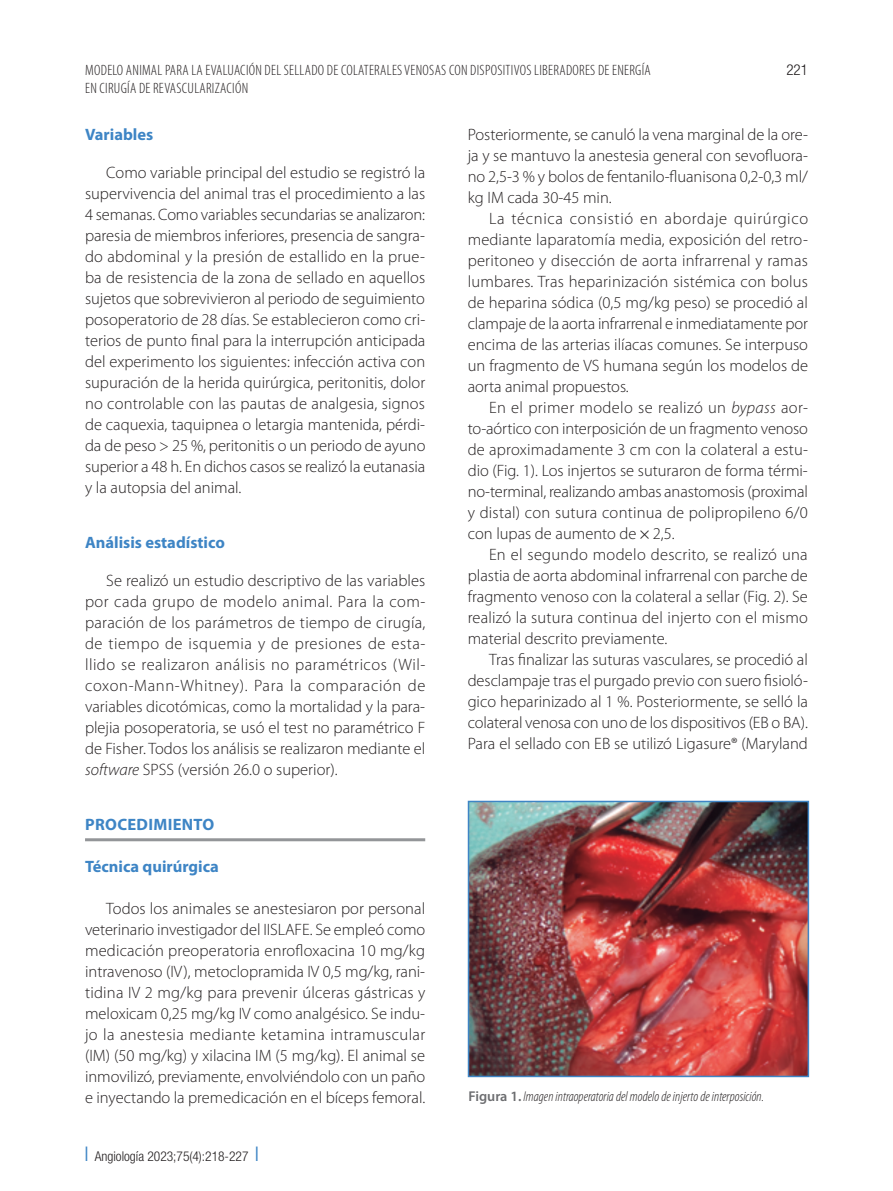
<style>
.page{position:relative;width:893px;height:1191px;background:#fff}
.page>*{position:absolute;margin:0;border:0;box-sizing:border-box;transform-origin:0 0}
.t1{font:300 16.5px/21px "Myriad Pro";color:#231f20;text-align:justify}
.t2{font:700 16.5px "Myriad Pro";color:#3e85c5}
.t3{font:700 16.5px "Myriad Pro";letter-spacing:.02em;color:#3e85c5}
.t4{font:300 condensed 15px "Myriad Pro";letter-spacing:.02em;color:#231f20}
.t5{font:300 condensed 15px "Helvetica Neue LT Std";color:#231f20}
.t6{font:italic 300 condensed 14.25px "Myriad Pro";color:#231f20}
.t7{font:300 condensed 13.5px "Helvetica Neue LT Std";color:#231f20}
.s1{font-style:italic}
.s2{color:#3e85c5}
.s3{font-weight:600;font-style:normal;font-stretch:normal;color:#6c6d70}
</style>
<div class="page">
<hr style="left:85px;top:838px;width:340px;height:3px;background:#939598">
<img style="left:471px;top:803px;width:335px;height:271px">
<div style="left:468px;top:800px;width:341px;height:277px;border:2px solid #3e85c5"></div>
<p class="t4" style="left:85px;top:62px;width:567px">MODELO ANIMAL PARA LA EVALUACIÓN DEL SELLADO DE COLATERALES VENOSAS CON DISPOSITIVOS LIBERADORES DE ENERGÍA</p>
<p class="t5" style="left:786px;top:61px;width:23px">221</p>
<p class="t4" style="left:85px;top:80px;width:165px">EN CIRUGÍA DE REVASCULARIZACIÓN</p>
<p class="t2" style="left:85px;top:125px;width:70px">Variables</p>
<p class="t1" style="left:85px;top:162px;width:342px;text-indent:21px">Como variable principal del estudio se registró la supervivencia del animal tras el procedimiento a las 4 semanas. Como variables secundarias se analizaron: paresia de miembros inferiores, presencia de sangra&shy;do abdominal y la presión de estallido en la prue&shy;ba de resistencia de la zona de sellado en aquellos sujetos que sobrevivieron al periodo de seguimiento posoperatorio de 28 días. Se establecieron como cri&shy;terios de punto final para la interrupción anticipada del experimento los siguientes: infección activa con supuración de la herida quirúrgica, peritonitis, dolor no controlable con las pautas de analgesia, signos de caquexia, taquipnea o letargia mantenida, pérdi&shy;da de peso &gt; 25 %, peritonitis o un periodo de ayuno superior a 48 h. En dichos casos se realizó la eutanasia y la autopsia del animal.</p>
<p class="t2" style="left:85px;top:533px;width:141px">Análisis estadístico</p>
<p class="t1" style="left:85px;top:570px;width:342px;text-indent:21px">Se realizó un estudio descriptivo de las variables por cada grupo de modelo animal. Para la com&shy;paración de los parámetros de tiempo de cirugía, de tiempo de isquemia y de presiones de esta&shy;llido se realizaron análisis no paramétricos (Wil&shy;coxon-Mann-Whitney). Para la comparación de variables dicotómicas, como la mortalidad y la para&shy;plejia posoperatoria, se usó el test no paramétrico F de Fisher. Todos los análisis se realizaron mediante el <span class="s1">software</span> SPSS (versión 26.0 o superior).</p>
<p class="t3" style="left:85px;top:815px;width:131px">PROCEDIMIENTO</p>
<p class="t2" style="left:85px;top:857px;width:135px">Técnica quirúrgica</p>
<p class="t1" style="left:85px;top:898px;width:342px;text-indent:21px">Todos los animales se anestesiaron por personal veterinario investigador del IISLAFE. Se empleó como medicación preoperatoria enrofloxacina 10 mg/kg intravenoso (IV), metoclopramida IV 0,5 mg/kg, rani&shy;tidina IV 2 mg/kg para prevenir úlceras gástricas y meloxicam 0,25 mg/kg IV como analgésico. Se indu&shy;jo la anestesia mediante ketamina intramuscular (IM) (50 mg/kg) y xilacina IM (5 mg/kg). El animal se inmovilizó, previamente, envolviéndolo con un paño e inyectando la premedicación en el bíceps femoral.</p>
<p class="t7" style="left:85px;top:1148px;width:175px"><span class="s2">❘</span> Angiología 2023;75(4):218-227 <span class="s2">❘</span></p>
<p class="t1" style="left:468px;top:124px;width:342px">Posteriormente, se canuló la vena marginal de la ore&shy;ja y se mantuvo la anestesia general con sevofluora&shy;no 2,5-3 % y bolos de fentanilo-fluanisona 0,2-0,3 ml/ kg IM cada 30-45 min.</p>
<p class="t1" style="left:468px;top:208px;width:342px;text-indent:21px">La técnica consistió en abordaje quirúrgico mediante laparatomía media, exposición del retro&shy;peritoneo y disección de aorta infrarrenal y ramas lumbares. Tras heparinización sistémica con bolus de heparina sódica (0,5 mg/kg peso) se procedió al clampaje de la aorta infrarrenal e inmediatamente por encima de las arterias ilíacas comunes. Se interpuso un fragmento de VS humana según los modelos de aorta animal propuestos.</p>
<p class="t1" style="left:468px;top:397px;width:342px;text-indent:21px">En el primer modelo se realizó un <span class="s1">bypass</span> aor&shy;to-aórtico con interposición de un fragmento venoso de aproximadamente 3 cm con la colateral a estu&shy;dio (Fig. 1). Los injertos se suturaron de forma térmi&shy;no-terminal, realizando ambas anastomosis (proximal y distal) con sutura continua de polipropileno 6/0 con lupas de aumento de 2,5.</p>
<p class="t1" style="left:468px;top:544px;width:342px;text-indent:21px">En el segundo modelo descrito, se realizó una plastia de aorta abdominal infrarrenal con parche de fragmento venoso con la colateral a sellar (Fig. 2). Se realizó la sutura continua del injerto con el mismo material descrito previamente.</p>
<p class="t1" style="left:468px;top:649px;width:342px;text-indent:21px">Tras finalizar las suturas vasculares, se procedió al desclampaje tras el purgado previo con suero fisioló&shy;gico heparinizado al 1 %. Posteriormente, se selló la colateral venosa con uno de los dispositivos (EB o BA).<br>Para el sellado con EB se utilizó Ligasure® (Maryland</p>
<p class="t6" style="left:468px;top:1088px;width:297px"><span class="s3">Figura 1.</span> Imagen intraoperatoria del modelo de injerto de interposición.</p>
</div>
